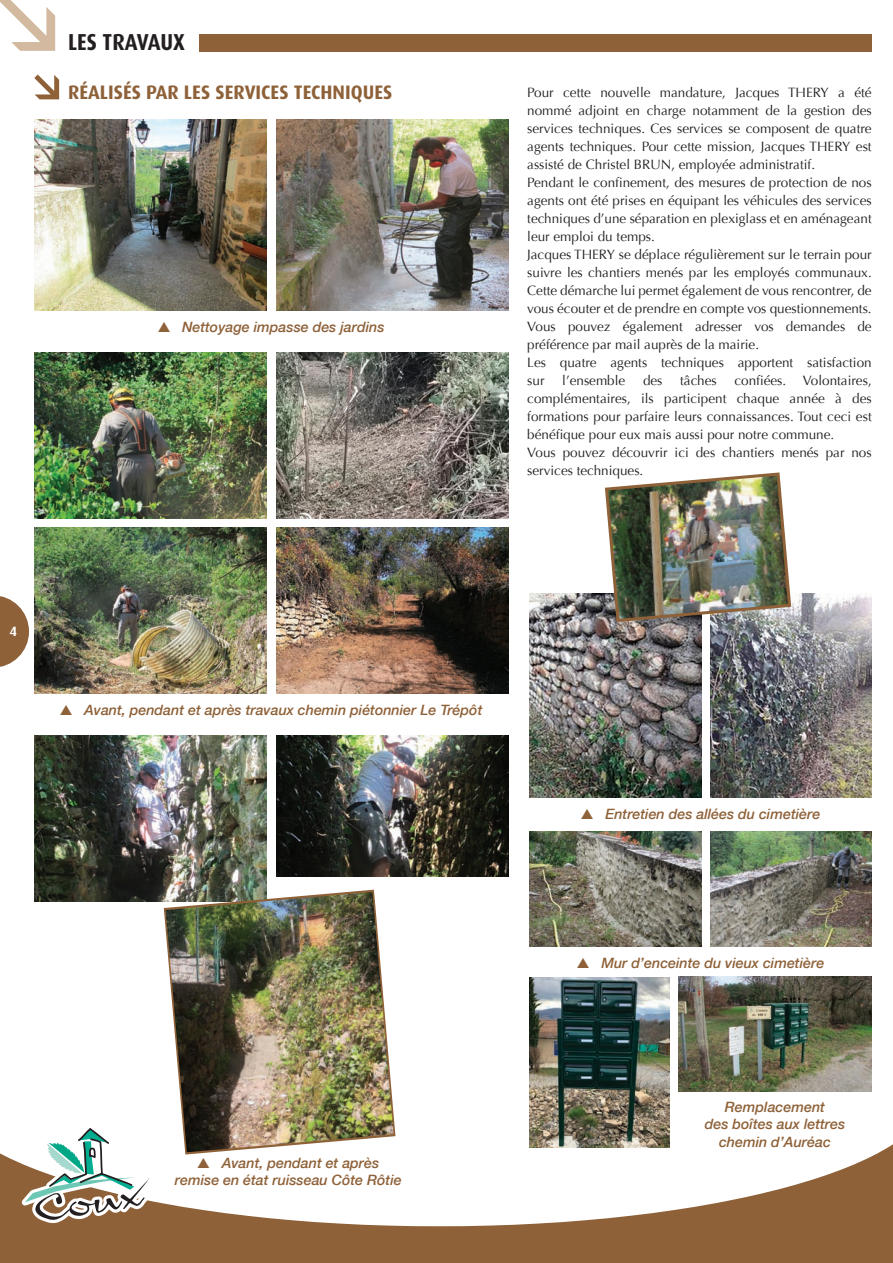
<style>
.page{position:relative;width:893px;height:1263px;background:#fff}
.page>*{position:absolute;margin:0;border:0;box-sizing:border-box;transform-origin:0 0}
.t1{font:700 23.1px "Dax";color:#231f20;scale:.91 1}
.t2{font:700 19.5px "Dax";color:#8e6138}
.t3{font:italic 500 14.25px/17.1px "Helvetica Neue";color:#8e6138;text-align:center}
.t4{font:13.5px/18px "Optima";color:#231f20}
.t5{font:700 13.5px "Dax";color:#fff}
</style>
<div class="page">
<svg style="left:325px;top:1145px;width:567px;height:118px"></svg>
<svg style="left:0;top:596px;width:29px;height:71px"></svg>
<div style="left:199px;top:34px;width:673px;height:17px;background:#8e6138"></div>
<svg style="left:34px;top:75px;width:25px;height:24px"></svg>
<img style="left:34px;top:119px;width:233px;height:191px">
<img style="left:277px;top:119px;width:232px;height:191px">
<img style="left:34px;top:353px;width:232px;height:166px">
<img style="left:277px;top:353px;width:232px;height:166px">
<img style="left:34px;top:527px;width:232px;height:166px">
<img style="left:277px;top:527px;width:232px;height:166px">
<img style="left:34px;top:736px;width:232px;height:165px">
<img style="left:277px;top:736px;width:232px;height:140px">
<img style="left:163px;top:888px;width:233px;height:268px">
<img style="left:710px;top:593px;width:162px;height:204px">
<img style="left:529px;top:593px;width:173px;height:204px">
<img style="left:603px;top:472px;width:190px;height:152px">
<img style="left:710px;top:831px;width:162px;height:115px">
<img style="left:529px;top:831px;width:173px;height:115px">
<img style="left:678px;top:977px;width:194px;height:115px">
<img style="left:529px;top:977px;width:141px;height:170px">
<svg style="left:0;top:0;width:55px;height:51px"></svg>
<svg style="left:0;top:1002px;width:325px;height:261px"></svg>
<svg style="left:892px;top:1144px;width:1px;height:119px"></svg>
<h1 class="t1" style="left:68px;top:29px;width:130px">LES TRAVAUX</h1>
<h2 class="t2" style="left:68px;top:81px;width:326px">RÉALISÉS PAR LES SERVICES TECHNIQUES</h2>
<p class="t3" style="left:158px;top:318px;width:228px">▲ Nettoyage impasse des jardins</p>
<p class="t4" style="left:527px;top:84px;width:346px">Pour cette nouvelle mandature, Jacques THERY a été nommé adjoint en charge notamment de la gestion des services techniques. Ces services se composent de quatre agents techniques. Pour cette mission, Jacques THERY est assisté de Christel BRUN, employée administratif.<br>Pendant le confinement, des mesures de protection de nos agents ont été prises en équipant les véhicules des services techniques d’une séparation en plexiglass et en aménageant leur emploi du temps.<br>Jacques THERY se déplace régulièrement sur le terrain pour suivre les chantiers menés par les employés communaux.<br>Cette démarche lui permet également de vous rencontrer, de vous écouter et de prendre en compte vos questionnements.<br>Vous pouvez également adresser vos demandes de préférence par mail auprès de la mairie.<br>Les quatre agents techniques apportent satisfaction sur</p>
<p class="t4" style="left:527px;top:372px;width:346px;text-indent:207px">confiées. Volontaires, complémentaires, ils participent chaque année à des formations pour parfaire leurs connaissances. Tout ceci est bénéfique pour eux mais aussi pour notre commune.<br>Vous pouvez découvrir ici des chantiers menés par nos services techniques.</p>
<p class="t4" style="left:562px;top:372px;width:65px">l’ensemble</p>
<p class="t4" style="left:643px;top:372px;width:21px">des</p>
<p class="t4" style="left:680px;top:372px;width:38px">tâches</p>
<p class="t5" style="left:9px;top:624px;width:9px">4</p>
<p class="t3" style="left:60px;top:700px;width:424px">▲ Avant, pendant et après travaux chemin piétonnier Le Trépôt</p>
<p class="t3" style="left:175px;top:1153px;width:228px">▲ Avant, pendant et après remise en état ruisseau Côte Rôtie</p>
<p class="t3" style="left:581px;top:805px;width:241px">▲ Entretien des allées du cimetière</p>
<p class="t3" style="left:577px;top:953px;width:249px">▲ Mur d’enceinte du vieux cimetière</p>
<p class="t3" style="left:705px;top:1098px;width:142px">Remplacement<br>des boîtes aux lettres chemin d’Auréac</p>
</div>
